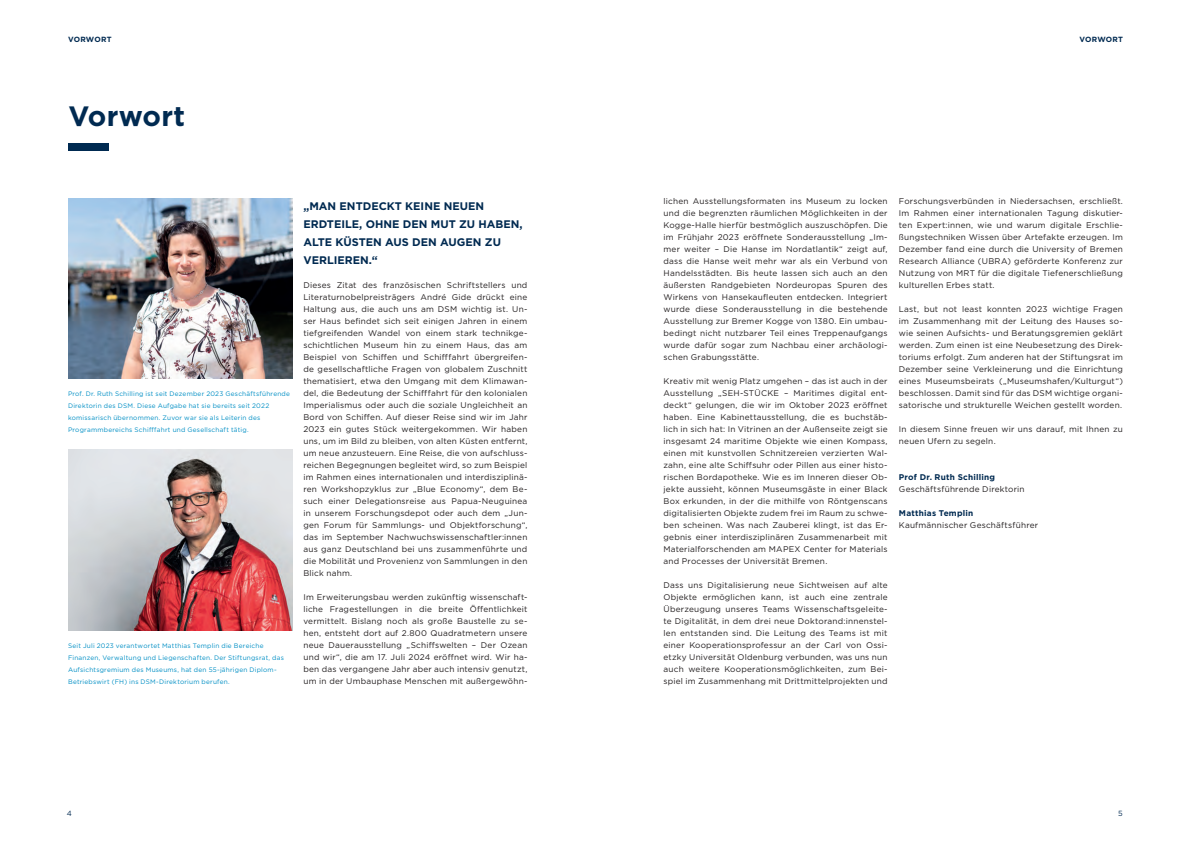
<style>
.page{position:relative;width:1191px;height:842px;background:#fff}
.page>*{position:absolute;margin:0;border:0;box-sizing:border-box;transform-origin:0 0}
.Header_Gotham_Bold_28pt{font:700 28px "Gotham";letter-spacing:.01em;color:#002a51}
.Gotham_Book_11pt{font:700 11px/18px "Gotham";color:#002a51}
.Fließtext__Gotham_Book_8_25_pt{font:8.2px/12px "Gotham";letter-spacing:.025em;color:#231f20;text-align:justify}
.Introtexte_Gotham_bold_8_25_pt{font:700 8.2px "Gotham";letter-spacing:.025em;color:#002a51}
.Kapitel_links{font:700 7.5px "Gotham";letter-spacing:.02em;color:#002a51}
.Kaiptel_rechts{font:700 7.5px "Gotham";letter-spacing:.02em;color:#002a51}
.t1{font:7.5px "Gotham";color:#002a51}
.Bildunterschrift{font:6.5px/12px "Gotham";letter-spacing:.03em;color:#008fc5}
</style>
<div class="page">
<div style="left:68px;top:143px;width:41px;height:7px;background:#002a51"></div>
<img style="left:68px;top:450px;width:224px;height:180px">
<img style="left:68px;top:198px;width:224px;height:180px">
<p class="Kapitel_links" style="left:68px;top:35px;width:45px">VORWORT</p>
<p class="Kaiptel_rechts" style="left:1079px;top:35px;width:45px">VORWORT</p>
<p class="Header_Gotham_Bold_28pt" style="left:68px;top:97px;width:118px">Vorwort</p>
<p class="Bildunterschrift" style="left:68px;top:388px;width:223px">Prof. Dr. Ruth Schilling ist seit Dezember 2023 Geschäftsführende Direktorin des DSM. Diese Aufgabe hat sie bereits seit 2022 komissarisch übernommen. Zuvor war sie als Leiterin des Programmbereichs Schifffahrt und Gesellschaft tätig.</p>
<p class="Bildunterschrift" style="left:68px;top:640px;width:217px">Seit Juli 2023 verantwortet Matthias Templin die Bereiche Finanzen, Verwaltung und Liegenschaften. Der Stiftungsrat, das Aufsichtsgremium des Museums, hat den 55-jährigen Diplom-Betriebswirt (FH) ins DSM-Direktorium berufen.</p>
<p class="Gotham_Book_11pt" style="left:303px;top:197px;width:221px">„MAN ENTDECKT KEINE NEUEN<br>ERDTEILE, OHNE DEN MUT ZU HABEN,<br>ALTE KÜSTEN AUS DEN AUGEN ZU<br>VERLIEREN.“</p>
<p class="Fließtext__Gotham_Book_8_25_pt" style="left:303px;top:279px;width:225px">Dieses Zitat des französischen Schriftstellers und Literaturnobelpreisträgers André Gide drückt eine Haltung aus, die auch uns am DSM wichtig ist. Un&shy;ser Haus befindet sich seit einigen Jahren in einem tiefgreifenden Wandel von einem stark technikge&shy;schichtlichen Museum hin zu einem Haus, das am Beispiel von Schiffen und Schifffahrt übergreifen&shy;de gesellschaftliche Fragen von globalem Zuschnitt thematisiert, etwa den Umgang mit dem Klimawan&shy;del, die Bedeutung der Schifffahrt für den kolonialen Imperialismus oder auch die soziale Ungleichheit an Bord von Schiffen. Auf dieser Reise sind wir im Jahr 2023 ein gutes Stück weitergekommen. Wir haben uns, um im Bild zu bleiben, von alten Küsten entfernt, um neue anzusteuern. Eine Reise, die von aufschluss&shy;reichen Begegnungen begleitet wird, so zum Beispiel im Rahmen eines internationalen und interdisziplinä&shy;ren Workshopzyklus zur „Blue Economy“, dem Be&shy;such einer Delegationsreise aus Papua-Neuguinea in unserem Forschungsdepot oder auch dem „Jun&shy;gen Forum für Sammlungs- und Objektforschung“, das im September Nachwuchswissenschaftler:innen aus ganz Deutschland bei uns zusammenführte und die Mobilität und Provenienz von Sammlungen in den Blick nahm.</p>
<p class="Fließtext__Gotham_Book_8_25_pt" style="left:303px;top:591px;width:225px">Im Erweiterungsbau werden zukünftig wissenschaft&shy;liche Fragestellungen in die breite Öffentlichkeit vermittelt. Bislang noch als große Baustelle zu se&shy;hen, entsteht dort auf 2.800 Quadratmetern unsere neue Dauerausstellung „Schiffswelten – Der Ozean und wir“, die am 17. Juli 2024 eröffnet wird. Wir ha&shy;ben das vergangene Jahr aber auch intensiv genutzt, um in der Umbauphase Menschen mit außergewöhn-</p>
<p class="Fließtext__Gotham_Book_8_25_pt" style="left:663px;top:195px;width:225px">lichen Ausstellungsformaten ins Museum zu locken und die begrenzten räumlichen Möglichkeiten in der Kogge-Halle hierfür bestmöglich auszuschöpfen. Die im Frühjahr 2023 eröffnete Sonderausstellung „Im&shy;mer weiter – Die Hanse im Nordatlantik“ zeigt auf, dass die Hanse weit mehr war als ein Verbund von Handelsstädten. Bis heute lassen sich auch an den äußersten Randgebieten Nordeuropas Spuren des Wirkens von Hansekaufleuten entdecken. Integriert wurde diese Sonderausstellung in die bestehende Ausstellung zur Bremer Kogge von 1380. Ein umbau&shy;bedingt nicht nutzbarer Teil eines Treppenaufgangs wurde dafür sogar zum Nachbau einer archäologi&shy;schen Grabungsstätte.</p>
<p class="Fließtext__Gotham_Book_8_25_pt" style="left:663px;top:375px;width:225px">Kreativ mit wenig Platz umgehen – das ist auch in der Ausstellung „SEH-STÜCKE – Maritimes digital ent&shy;deckt“ gelungen, die wir im Oktober 2023 eröffnet haben. Eine Kabinettausstellung, die es buchstäb&shy;lich in sich hat: In Vitrinen an der Außenseite zeigt sie insgesamt 24 maritime Objekte wie einen Kompass, einen mit kunstvollen Schnitzereien verzierten Wal&shy;zahn, eine alte Schiffsuhr oder Pillen aus einer histo&shy;rischen Bordapotheke. Wie es im Inneren dieser Ob&shy;jekte aussieht, können Museumsgäste in einer Black Box erkunden, in der die mithilfe von Röntgenscans digitalisierten Objekte zudem frei im Raum zu schwe&shy;ben scheinen. Was nach Zauberei klingt, ist das Er&shy;gebnis einer interdisziplinären Zusammenarbeit mit Materialforschenden am MAPEX Center for Materials and Processes der Universität Bremen.</p>
<p class="Fließtext__Gotham_Book_8_25_pt" style="left:663px;top:579px;width:225px">Dass uns Digitalisierung neue Sichtweisen auf alte Objekte ermöglichen kann, ist auch eine zentrale Überzeugung unseres Teams Wissenschaftsgeleite&shy;te Digitalität, in dem drei neue Doktorand:innenstel&shy;len entstanden sind. Die Leitung des Teams ist mit einer Kooperationsprofessur an der Carl von Ossi&shy;etzky Universität Oldenburg verbunden, was uns nun auch weitere Kooperationsmöglichkeiten, zum Bei&shy;spiel im Zusammenhang mit Drittmittelprojekten und</p>
<p class="Fließtext__Gotham_Book_8_25_pt" style="left:899px;top:195px;width:225px">Forschungsverbünden in Niedersachsen, erschließt.<br>Im Rahmen einer internationalen Tagung diskutier&shy;ten Expert:innen, wie und warum digitale Erschlie&shy;ßungstechniken Wissen über Artefakte erzeugen. Im Dezember fand eine durch die University of Bremen Research Alliance (UBRA) geförderte Konferenz zur Nutzung von MRT für die digitale Tiefenerschließung kulturellen Erbes statt.</p>
<p class="Fließtext__Gotham_Book_8_25_pt" style="left:899px;top:303px;width:225px">Last, but not least konnten 2023 wichtige Fragen im Zusammenhang mit der Leitung des Hauses so&shy;wie seinen Aufsichts- und Beratungsgremien geklärt werden. Zum einen ist eine Neubesetzung des Direk&shy;toriums erfolgt. Zum anderen hat der Stiftungsrat im Dezember seine Verkleinerung und die Einrichtung eines Museumsbeirats („Museumshafen/Kulturgut“) beschlossen. Damit sind für das DSM wichtige organi&shy;satorische und strukturelle Weichen gestellt worden.</p>
<p class="Fließtext__Gotham_Book_8_25_pt" style="left:899px;top:423px;width:225px">In diesem Sinne freuen wir uns darauf, mit Ihnen zu neuen Ufern zu segeln.</p>
<p class="Introtexte_Gotham_bold_8_25_pt" style="left:899px;top:472px;width:98px">Prof Dr. Ruth Schilling</p>
<p class="Fließtext__Gotham_Book_8_25_pt" style="left:899px;top:483px;width:127px">Geschäftsführende Direktorin</p>
<p class="Introtexte_Gotham_bold_8_25_pt" style="left:899px;top:508px;width:76px">Matthias Templin</p>
<p class="Fließtext__Gotham_Book_8_25_pt" style="left:899px;top:519px;width:141px">Kaufmännischer Geschäftsführer</p>
<p class="t1" style="left:67px;top:809px;width:7px">4</p>
<p class="t1" style="left:1118px;top:809px;width:6px">5</p>
</div>
